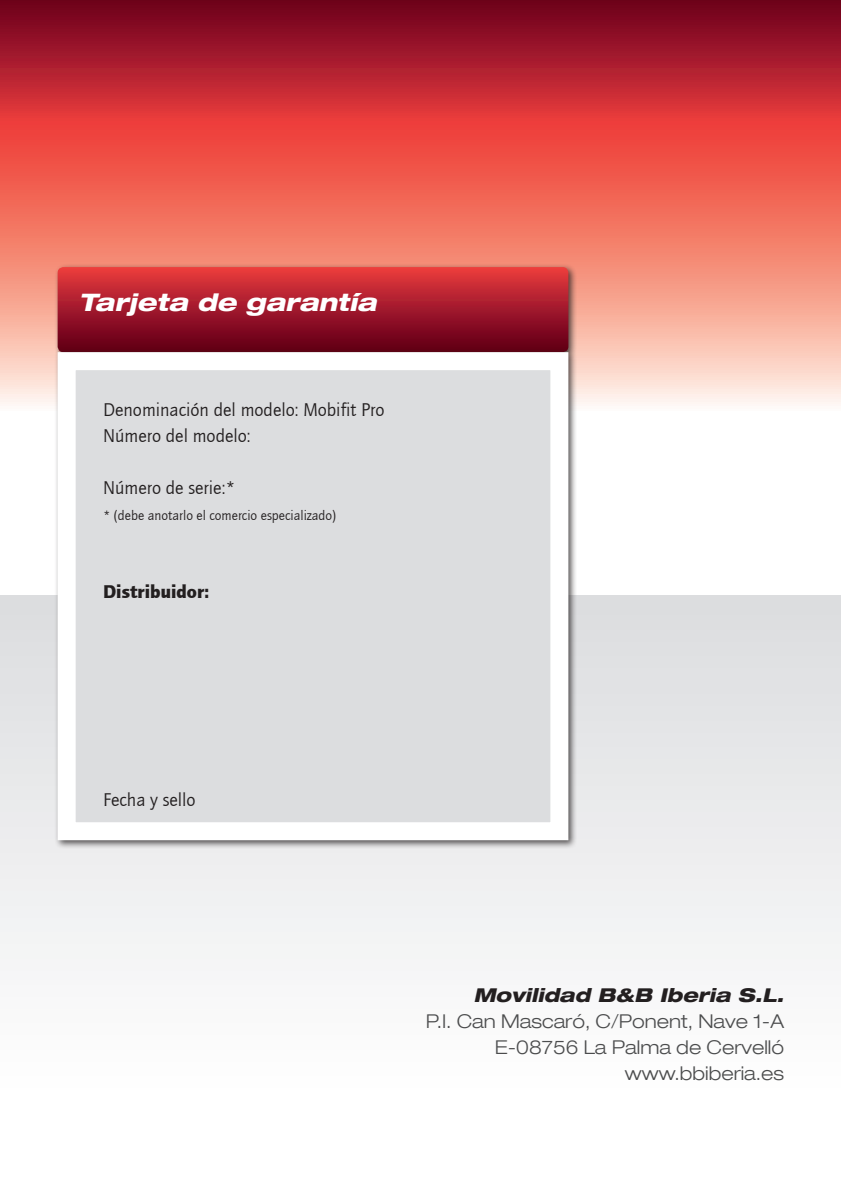
<style>
.page{position:relative;width:841px;height:1192px;background:#fff}
.page>*{position:absolute;margin:0;border:0;box-sizing:border-box;transform-origin:0 0}
.t1{font:800 24px "Helve Neu Hea Ext Obl";color:#fff}
.t2{font:19px/26px "Quay Sans";color:#231f20}
.t3{font:300 19px/26px "Helve Neu Lig Ext";color:#4b4c4d;text-align:right}
.t4{font:800 19px "Helve Neu Hea Ext Obl";color:#231f20}
.t5{font:900 19px "Quay Sans";color:#231f20}
.t6{font:14px "Quay Sans";color:#231f20}
</style>
<div class="page">
<svg style="left:0;top:0;width:840px;height:404px;background:#d65754"></svg>
<div style="left:0;top:595px;width:840px;height:597px;background:linear-gradient(to bottom,#dcdddf,#fff)"></div>
<div style="left:54px;top:264px;width:523px;height:97px;background:#231f20;opacity:.75"></div>
<svg style="left:58px;top:267px;width:510px;height:82px;background:#a51a2b"></svg>
<div style="left:54px;top:349px;width:523px;height:500px;background:#231f20;opacity:.75"></div>
<div style="left:58px;top:352px;width:510px;height:488px;background:#dcdddf;border:18px solid #fff"></div>
<p class="t1" style="left:79px;top:287px;width:299px">Tarjeta de garantía</p>
<p class="t2" style="left:103px;top:397px;width:283px">Denominación del modelo: Mobifit Pro<br>Número del modelo:</p>
<p class="t2" style="left:103px;top:475px;width:134px">Número de serie:*</p>
<p class="t6" style="left:103px;top:508px;width:234px">* (debe anotarlo el comercio especializado)</p>
<p class="t5" style="left:103px;top:581px;width:108px">Distribuidor:</p>
<p class="t2" style="left:103px;top:787px;width:94px">Fecha y sello</p>
<p class="t4" style="left:473px;top:983px;width:312px">Movilidad B&amp;B Iberia S.L.</p>
<p class="t3" style="left:425px;top:1008px;width:359px">P.I. Can Mascaró, C/Ponent, Nave 1-A<br>E-08756 La Palma de Cervelló www.bbiberia.es</p>
</div>
